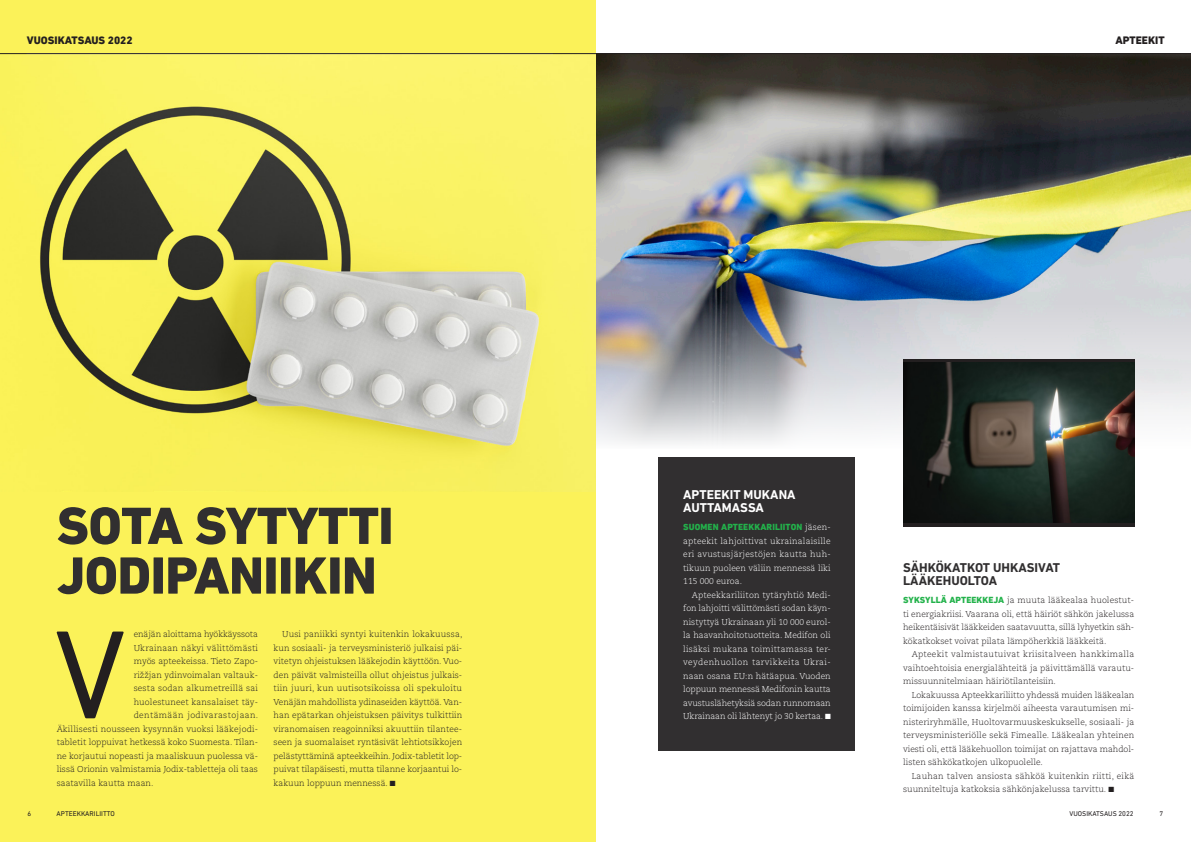
<style>
.page{position:relative;width:1191px;height:842px;background:#fff}
.page>*{position:absolute;margin:0;border:0;box-sizing:border-box;transform-origin:0 0}
.leipis___anfangi{font:127.6px "DIN Next LT Pro";color:#231f20}
.otsiko{font:800 53.3px/49.7px "DIN Next LT Pro";letter-spacing:-.01em;color:#312f30}
.pieni_otsikko{font:700 13px/13px "DIN Next LT Pro";color:#312f30}
.pieni_otsikko-2{font:700 13px/13px "DIN Next LT Pro";color:#fff}
.otsiko-2{font:800 11px "DIN Next LT Pro";color:#231f20}
.leipis__ei_sis{font:800 9px "DIN Next LT Pro";letter-spacing:.01em;color:#23b24b}
.leipis{font:300 8.5px/13.5px "Caecilia LT Pro 45";color:#231f20;text-align:justify}
.leipis-2{font:300 8.5px/13.5px "Caecilia LT Pro 45";letter-spacing:-.01em;color:#fff;text-align:justify}
.leipis___anfangi-2{font:300 8.5px "Caecilia LT Pro 45";color:#231f20}
.leipis__ei_sis-2{font:300 8.5px/13.5px "Caecilia LT Pro 45";color:#231f20;text-align:justify}
.leipis__ei_sis-3{font:300 8.5px/13.5px "Caecilia LT Pro 45";color:#fff;text-align:justify}
.leipis___anfangi-3{font:300 8.5px "Caecilia LT Pro 45";letter-spacing:.02em;color:#231f20}
.leipis___anfangi-4{font:300 8.5px "Caecilia LT Pro 45";letter-spacing:.04em;color:#231f20}
.t1{font:7px "DIN Next LT Pro";color:#231f20}
.s1{font-family:"Caecilia LT Pro 45";font-weight:300;font-size:8.5px;color:#fff}
.s2{font-family:"DIN Next LT Pro";font-weight:800;font-size:9px;color:#23b24b}
</style>
<div class="page">
<img style="left:596px;top:54px;width:595px;height:395px">
<div style="left:658px;top:457px;width:197px;height:294px;background:#312f30"></div>
<div style="left:0;top:0;width:596px;height:842px;background:#fbf259"></div>
<img style="left:0;top:54px;width:596px;height:438px">
<hr style="left:0;top:53px;width:1191px;height:1px;background:#231f20">
<div style="left:903px;top:359px;width:231px;height:167px;background:linear-gradient(to right,#231f20,#231f20)"></div>
<img style="left:903px;top:363px;width:231px;height:160px">
<p class="otsiko-2" style="left:27px;top:34px;width:107px">VUOSIKATSAUS 2022</p>
<p class="otsiko-2" style="left:1115px;top:34px;width:51px">APTEEKIT</p>
<p class="otsiko" style="left:57px;top:501px;width:338px">SOTA SYTYTTI<br>JODIPANIIKIN</p>
<p class="leipis___anfangi" style="left:54px;top:601px;width:73px">V</p>
<p class="leipis___anfangi-2" style="left:134px;top:629px;width:126px">enäjän aloittama hyökkäyssota</p>
<p class="leipis" style="left:274px;top:627px;width:190px;text-indent:9px">Uusi paniikki syntyi kuitenkin lokakuussa, kun sosiaali- ja terveysministeriö julkaisi päi&shy;vitetyn ohjeistuksen lääkejodin käyttöön. Vuo&shy;den päivät valmisteilla ollut ohjeistus julkais&shy;tiin juuri, kun uutisotsikoissa oli spekuloitu Venäjän mahdollista ydinaseiden käyttöä. Van&shy;han epätarkan ohjeistuksen päivitys tulkittiin viranomaisen reagoinniksi akuuttiin tilantee&shy;seen ja suomalaiset ryntäsivät lehtiotsikkojen pelästyttäminä apteekkeihin. Jodix-tabletit lop&shy;puivat tilapäisesti, mutta tilanne korjaantui lo&shy;kakuun loppuun mennessä. ■</p>
<p class="leipis___anfangi-3" style="left:134px;top:642px;width:126px">Ukrainaan näkyi välittömästi</p>
<p class="leipis___anfangi-2" style="left:134px;top:656px;width:126px">myös apteekeissa. Tieto Zapo-</p>
<p class="leipis___anfangi-2" style="left:134px;top:669px;width:126px">rižžjan ydinvoimalan valtauk-</p>
<p class="leipis___anfangi-3" style="left:134px;top:683px;width:126px">sesta sodan alkumetreillä sai</p>
<p class="leipis___anfangi-2" style="left:134px;top:696px;width:126px">huolestuneet kansalaiset täy-</p>
<p class="leipis___anfangi-4" style="left:134px;top:710px;width:126px">dentämään jodivarastojaan.</p>
<p class="leipis___anfangi-2" style="left:57px;top:723px;width:203px">Äkillisesti nousseen kysynnän vuoksi lääkejodi-</p>
<p class="leipis___anfangi-2" style="left:57px;top:737px;width:203px">tabletit loppuivat hetkessä koko Suomesta. Tilan-</p>
<p class="leipis___anfangi-2" style="left:57px;top:750px;width:203px">ne korjautui nopeasti ja maaliskuun puolessa vä-</p>
<p class="leipis___anfangi-2" style="left:57px;top:764px;width:203px">lissä Orionin valmistamia Jodix-tabletteja oli taas</p>
<p class="leipis___anfangi-2" style="left:57px;top:777px;width:98px">saatavilla kautta maan.</p>
<p class="t1" style="left:28px;top:809px;width:5px">6</p>
<p class="t1" style="left:57px;top:809px;width:60px">APTEEKKARILIITTO</p>
<p class="pieni_otsikko-2" style="left:683px;top:488px;width:114px">APTEEKIT MUKANA<br>AUTTAMASSA</p>
<p class="leipis__ei_sis" style="left:683px;top:522px;width:149px">SUOMEN APTEEKKARILIITON <span class="s1">jäsen-</span></p>
<p class="leipis__ei_sis-3" style="left:683px;top:534px;width:149px">apteekit lahjoittivat ukrainalaisille eri avustusjärjestöjen kautta huh&shy;tikuun puoleen väliin mennessä liki 115 000 euroa.</p>
<p class="leipis-2" style="left:683px;top:588px;width:149px;text-indent:9px">Apteekkariliiton tytäryhtiö Medi&shy;fon lahjoitti välittömästi sodan käyn&shy;nistyttyä Ukrainaan yli 10 000 eurol&shy;la haavanhoitotuotteita. Medifon oli lisäksi mukana toimittamassa ter&shy;veydenhuollon tarvikkeita Ukrai&shy;naan osana EU:n hätäapua. Vuoden loppuun mennessä Medifonin kautta avustuslähetyksiä sodan runnomaan Ukrainaan oli lähtenyt jo 30 kertaa. ■</p>
<p class="pieni_otsikko" style="left:903px;top:561px;width:158px">SÄHKÖKATKOT UHKASIVAT<br>LÄÄKEHUOLTOA</p>
<p class="leipis__ei_sis-2" style="left:903px;top:594px;width:233px"><span class="s2">SYKSYLLÄ APTEEKKEJA</span> ja muuta lääkealaa huolestut&shy;ti energiakriisi. Vaarana oli, että häiriöt sähkön jakelussa heikentäisivät lääkkeiden saatavuutta, sillä lyhyetkin säh&shy;kökatkokset voivat pilata lämpöherkkiä lääkkeitä.</p>
<p class="leipis" style="left:903px;top:648px;width:233px;text-indent:9px">Apteekit valmistautuivat kriisitalveen hankkimalla vaihtoehtoisia energialähteitä ja päivittämällä varautu&shy;missuunnitelmiaan häiriötilanteisiin.</p>
<p class="leipis" style="left:903px;top:688px;width:233px;text-indent:9px">Lokakuussa Apteekkariliitto yhdessä muiden lääkealan toimijoiden kanssa kirjelmöi aiheesta varautumisen mi&shy;nisteriryhmälle, Huoltovarmuuskeskukselle, sosiaali- ja terveysministeriölle sekä Fimealle. Lääkealan yhteinen viesti oli, että lääkehuollon toimijat on rajattava mahdol&shy;listen sähkökatkojen ulkopuolelle.</p>
<p class="leipis" style="left:903px;top:769px;width:233px;text-indent:9px">Lauhan talven ansiosta sähköä kuitenkin riitti, eikä suunniteltuja katkoksia sähkönjakelussa tarvittu. ■</p>
<p class="t1" style="left:1069px;top:809px;width:66px">VUOSIKATSAUS 2022</p>
<p class="t1" style="left:1159px;top:809px;width:5px">7</p>
</div>
